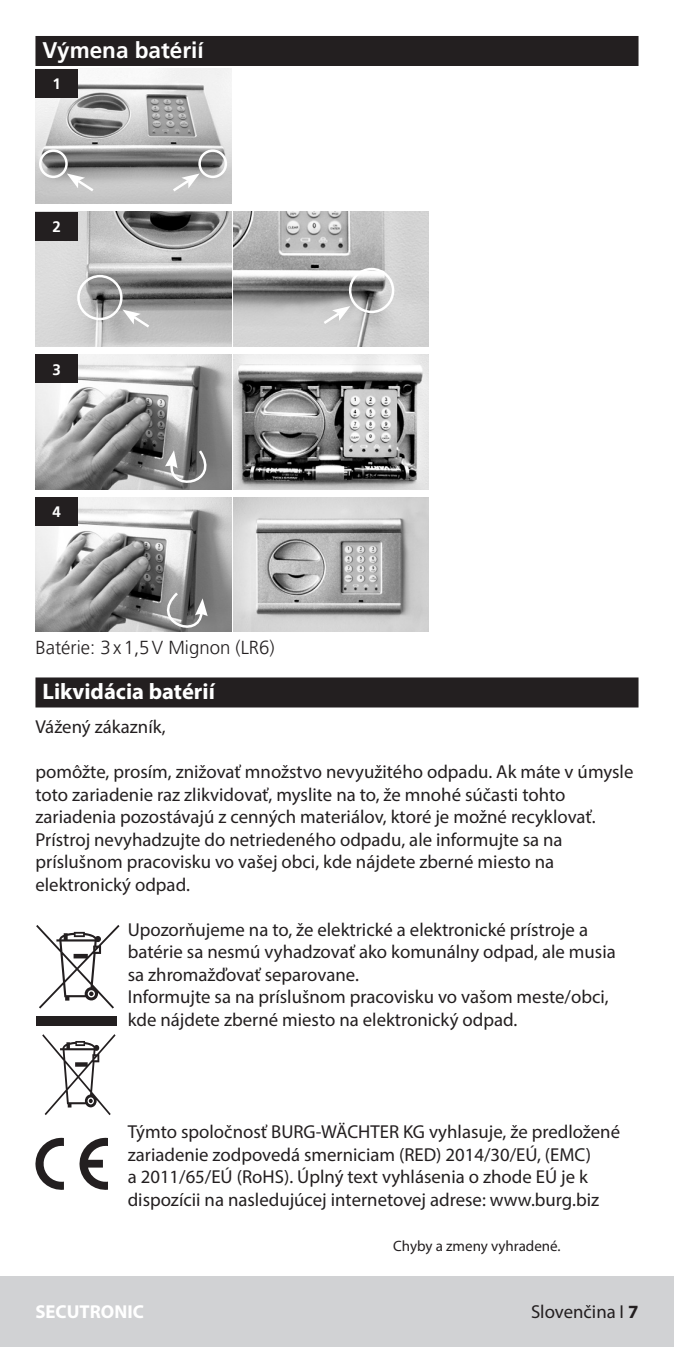
<style>
.page{position:relative;width:674px;height:1347px;background:#fff}
.page>*{position:absolute;margin:0;border:0;box-sizing:border-box;transform-origin:0 0}
.t1{font:700 22.5px "Myriad Pro";color:#fff}
.t2{font:700 22.5px "Frutiger LT Pro";color:#fff}
.t3{font:18.75px/22.5px "Myriad Pro";color:#231f20}
.t4{font:300 18.75px "Frutiger LT Pro";color:#231f20}
.t5{font:700 18.75px "Myriad Pro";color:#fff}
.t6{font:15px "Myriad Pro";color:#231f20}
.t7{font:700 15px "Frutiger LT Pro";color:#fff}
.s1{font-weight:700}
</style>
<div class="page">
<div style="left:0;top:1276px;width:673px;height:70px;background:#d1d2d4"></div>
<div style="left:35px;top:36px;width:603px;height:30px;background:#231f20"></div>
<div style="left:35px;top:677px;width:603px;height:30px;background:#231f20"></div>
<img style="left:35px;top:69px;width:196px;height:135px">
<div style="left:35px;top:69px;width:43px;height:29px;background:#231f20"></div>
<img style="left:233px;top:212px;width:195px;height:134px">
<img style="left:35px;top:212px;width:196px;height:134px">
<div style="left:35px;top:212px;width:43px;height:28px;background:#231f20"></div>
<img style="left:233px;top:354px;width:195px;height:135px">
<img style="left:35px;top:354px;width:196px;height:135px">
<div style="left:35px;top:354px;width:43px;height:29px;background:#231f20"></div>
<img style="left:35px;top:497px;width:196px;height:135px">
<img style="left:233px;top:497px;width:195px;height:135px">
<div style="left:35px;top:497px;width:43px;height:29px;background:#231f20"></div>
<svg style="left:67px;top:173px;width:29px;height:21px"></svg>
<svg style="left:122px;top:310px;width:30px;height:20px"></svg>
<svg style="left:170px;top:173px;width:29px;height:21px"></svg>
<div style="left:39px;top:149px;width:29px;height:29px;border:2px solid #fff;border-radius:50%"></div>
<div style="left:77px;top:275px;width:45px;height:45px;border:2px solid #fff;border-radius:50%"></div>
<div style="left:349px;top:268px;width:45px;height:45px;border:2px solid #fff;border-radius:50%"></div>
<div style="left:198px;top:149px;width:29px;height:29px;border:2px solid #fff;border-radius:50%"></div>
<svg style="left:321px;top:306px;width:29px;height:20px"></svg>
<div style="left:36px;top:1016px;width:81px;height:9px;background:#231f20"></div>
<svg style="left:36px;top:925px;width:83px;height:83px"></svg>
<svg style="left:148px;top:590px;width:59px;height:42px;background:#868686"></svg>
<svg style="left:165px;top:447px;width:57px;height:43px;background:#888"></svg>
<svg style="left:35px;top:1137px;width:29px;height:53px"></svg>
<svg style="left:79px;top:1137px;width:29px;height:53px"></svg>
<svg style="left:42px;top:1034px;width:73px;height:81px"></svg>
<p class="t2" style="left:43px;top:37px;width:162px">Výmena batérií</p>
<p class="t7" style="left:53px;top:75px;width:10px">1</p>
<p class="t7" style="left:53px;top:218px;width:10px">2</p>
<p class="t7" style="left:53px;top:360px;width:10px">3</p>
<p class="t7" style="left:53px;top:503px;width:10px">4</p>
<p class="t4" style="left:35px;top:637px;width:241px">Batérie: 3x1,5V Mignon (LR6)</p>
<p class="t1" style="left:43px;top:677px;width:174px">Likvidácia batérií</p>
<p class="t3" style="left:35px;top:715px;width:132px">Vážený zákazník,</p>
<p class="t3" style="left:35px;top:760px;width:599px">pomôžte, prosím, znižovať množstvo nevyužitého odpadu. Ak máte v úmysle toto zariadenie raz zlikvidovať, myslite na to, že mnohé súčasti tohto zariadenia pozostávajú z cenných materiálov, ktoré je možné recyklovať.<br>Prístroj nevyhadzujte do netriedeného odpadu, ale informujte sa na príslušnom pracovisku vo vašej obci, kde nájdete zberné miesto na elektronický odpad.</p>
<p class="t3" style="left:128px;top:918px;width:489px">Upozorňujeme na to, že elektrické a elektronické prístroje a batérie sa nesmú vyhadzovať ako komunálny odpad, ale musia sa zhromažďovať separovane.<br>Informujte sa na príslušnom pracovisku vo vašom meste/obci, kde nájdete zberné miesto na elektronický odpad.</p>
<p class="t3" style="left:128px;top:1120px;width:493px">Týmto spoločnosť BURG-WÄCHTER KG vyhlasuje, že predložené zariadenie zodpovedá smerniciam (RED) 2014/30/EÚ, (EMC)<br>a 2011/65/EÚ (RoHS). Úplný text vyhlásenia o zhode EÚ je k dispozícii na nasledujúcej internetovej adrese: www.burg.biz</p>
<p class="t6" style="left:393px;top:1236px;width:169px">Chyby a zmeny vyhradené.</p>
<p class="t5" style="left:35px;top:1299px;width:110px">SECUTRONIC</p>
<p class="t3" style="left:530px;top:1300px;width:109px">Slovenčina I <span class="s1">7</span></p>
</div>
